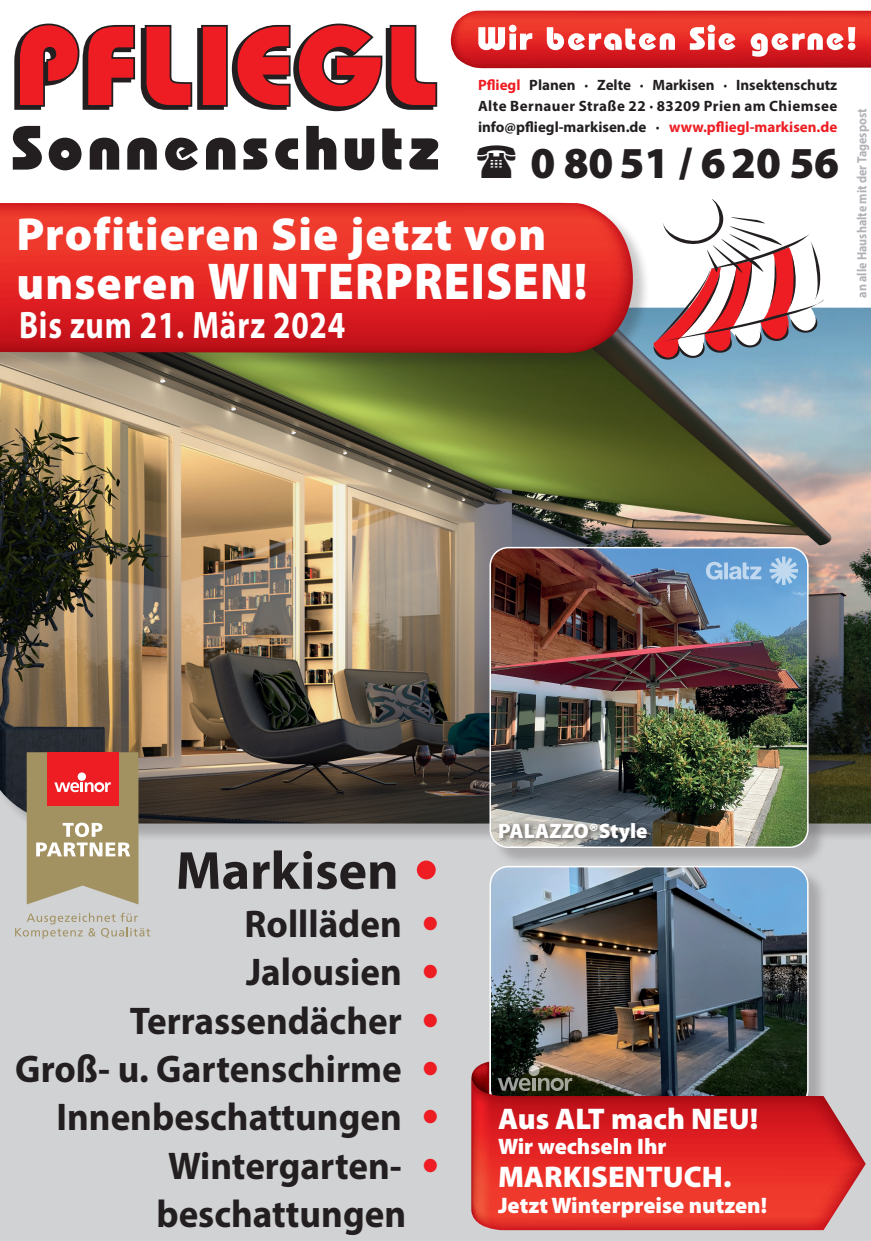
<style>
.page{position:relative;width:871px;height:1241px;background:#fff}
.page>*{position:absolute;margin:0;border:0;box-sizing:border-box;transform-origin:0 0}
.t1{font:700 54px "Myriad Pro";color:#231f20}
.t2{font:900 52.05px "Myriad Pro";letter-spacing:.025em;color:#fff;scale:.89 1}
.t3{font:900 46.5px "Myriad Pro";letter-spacing:.025em;color:#fff}
.t4{font:900 44.4px "Myriad Pro";color:#231f20}
.t5{font:700 38.7px "Myriad Pro";color:#231f20;scale:.96 1}
.t6{font:700 38.4px "Myriad Pro";letter-spacing:.025em;color:#fff;scale:.82 1}
.t7{font:900 30px "Myriad Pro";color:#fff}
.t8{font:900 22.5px "Myriad Pro";color:#fff}
.t9{font:900 21px "Myriad Pro";color:#fff}
.t10{font:700 15px/21px "Myriad Pro";color:#231f20;text-align:justify}
.t11{font:700 13.5px "Myriad Pro";color:#b2b3b7;scale:.89 1}
.s1{color:#ee1d23}
.s2{font-size:46.5px}
.s3{font-family:"Frutiger";font-weight:900;font-stretch:condensed;color:#ee1d23}
</style>
<div class="page">
<div style="left:0;top:734px;width:871px;height:507px;background:#d1d2d4"></div>
<img style="left:0;top:308px;width:871px;height:515px">
<svg style="left:13px;top:126px;width:29px;height:44px"></svg>
<svg style="left:49px;top:138px;width:33px;height:32px"></svg>
<svg style="left:90px;top:138px;width:29px;height:32px"></svg>
<svg style="left:127px;top:138px;width:30px;height:32px"></svg>
<svg style="left:165px;top:138px;width:33px;height:32px"></svg>
<svg style="left:206px;top:138px;width:29px;height:32px"></svg>
<svg style="left:243px;top:138px;width:24px;height:32px"></svg>
<svg style="left:275px;top:138px;width:23px;height:32px"></svg>
<svg style="left:306px;top:126px;width:30px;height:44px"></svg>
<svg style="left:345px;top:138px;width:29px;height:32px"></svg>
<svg style="left:382px;top:129px;width:19px;height:41px"></svg>
<svg style="left:409px;top:138px;width:29px;height:32px"></svg>
<svg style="left:14px;top:23px;width:424px;height:89px"></svg>
<svg style="left:653px;top:199px;width:176px;height:169px"></svg>
<svg style="left:27px;top:752px;width:111px;height:152px"></svg>
<svg style="left:15px;top:913px;width:135px;height:26px"></svg>
<div style="left:492px;top:868px;width:335px;height:259px;background:#231f20;opacity:.23"></div>
<img style="left:492px;top:867px;width:316px;height:210px">
<div style="left:489px;top:866px;width:319px;height:242px;border:2px solid #fff;border-radius:18px"></div>
<div style="left:492px;top:549px;width:335px;height:318px;background:#231f20;opacity:.23"></div>
<img style="left:490px;top:548px;width:318px;height:299px">
<div style="left:489px;top:547px;width:319px;height:301px;border:2px solid #fff;border-radius:18px"></div>
<svg style="left:471px;top:1062px;width:18px;height:15px"></svg>
<svg style="left:471px;top:1077px;width:395px;height:153px"></svg>
<svg style="left:706px;top:556px;width:92px;height:29px"></svg>
<div style="left:497px;top:821px;width:158px;height:29px;background:#231f20;opacity:.62"></div>
<svg style="left:498px;top:1078px;width:33px;height:13px"></svg>
<hr style="left:532px;top:1078px;width:4px;height:13px;background:#a3a59c">
<svg style="left:528px;top:1065px;width:12px;height:11px"></svg>
<svg style="left:538px;top:1078px;width:34px;height:13px"></svg>
<svg style="left:451px;top:11px;width:420px;height:58px"></svg>
<div style="left:0;top:204px;width:650px;height:180px;background:#231f20;opacity:.25"></div>
<svg style="left:0;top:203px;width:633px;height:150px"></svg>
<p class="t10" style="left:478px;top:73px;width:361px"><span class="s1">Pfliegl</span> Planen · Zelte · Markisen · Insektenschutz Alte Bernauer Straße 22 · 83209 Prien am Chiemsee info@pfliegl-markisen.de · <span class="s1">www.pfliegl-markisen.de</span></p>
<h3 class="t4" style="left:531px;top:138px;width:310px">0 80 51 / 6 20 56</h3>
<h3 class="t3" style="left:16px;top:208px;width:531px">Profitieren Sie jetzt von</h3>
<h2 class="t2" style="left:16px;top:252px;width:643px"><span class="s2">unseren</span> WINTERPREISEN!</h2>
<h3 class="t6" style="left:19px;top:300px;width:399px">Bis zum 21. März 2024</h3>
<p class="t11" style="left:853px;top:298px;width:214px;rotate:-90deg">an alle Haushalte mit der Tagespost</p>
<h1 class="t1" style="left:176px;top:835px;width:265px">Markisen <span class="s3">•</span></h1>
<h3 class="t5" style="left:245px;top:899px;width:205px">Rollläden <span class="s3">•</span></h3>
<h3 class="t5" style="left:246px;top:947px;width:203px">Jalousien <span class="s3">•</span></h3>
<h3 class="t5" style="left:130px;top:995px;width:324px">Terrassendächer <span class="s3">•</span></h3>
<h3 class="t5" style="left:15px;top:1044px;width:444px">Groß- u. Gartenschirme <span class="s3">•</span></h3>
<h3 class="t5" style="left:56px;top:1092px;width:401px">Innenbeschattungen <span class="s3">•</span></h3>
<h3 class="t5" style="left:168px;top:1140px;width:284px">Wintergarten- <span class="s3">•</span></h3>
<h3 class="t5" style="left:156px;top:1188px;width:262px">beschattungen</h3>
<h3 class="t9" style="left:498px;top:819px;width:151px">PALAZZO®Style</h3>
<h3 class="t7" style="left:498px;top:1102px;width:262px">Aus ALT mach NEU!</h3>
<h3 class="t8" style="left:498px;top:1134px;width:170px">Wir wechseln Ihr</h3>
<h3 class="t7" style="left:498px;top:1160px;width:235px">MARKISENTUCH.</h3>
<h3 class="t8" style="left:498px;top:1192px;width:271px">Jetzt Winterpreise nutzen!</h3>
</div>
